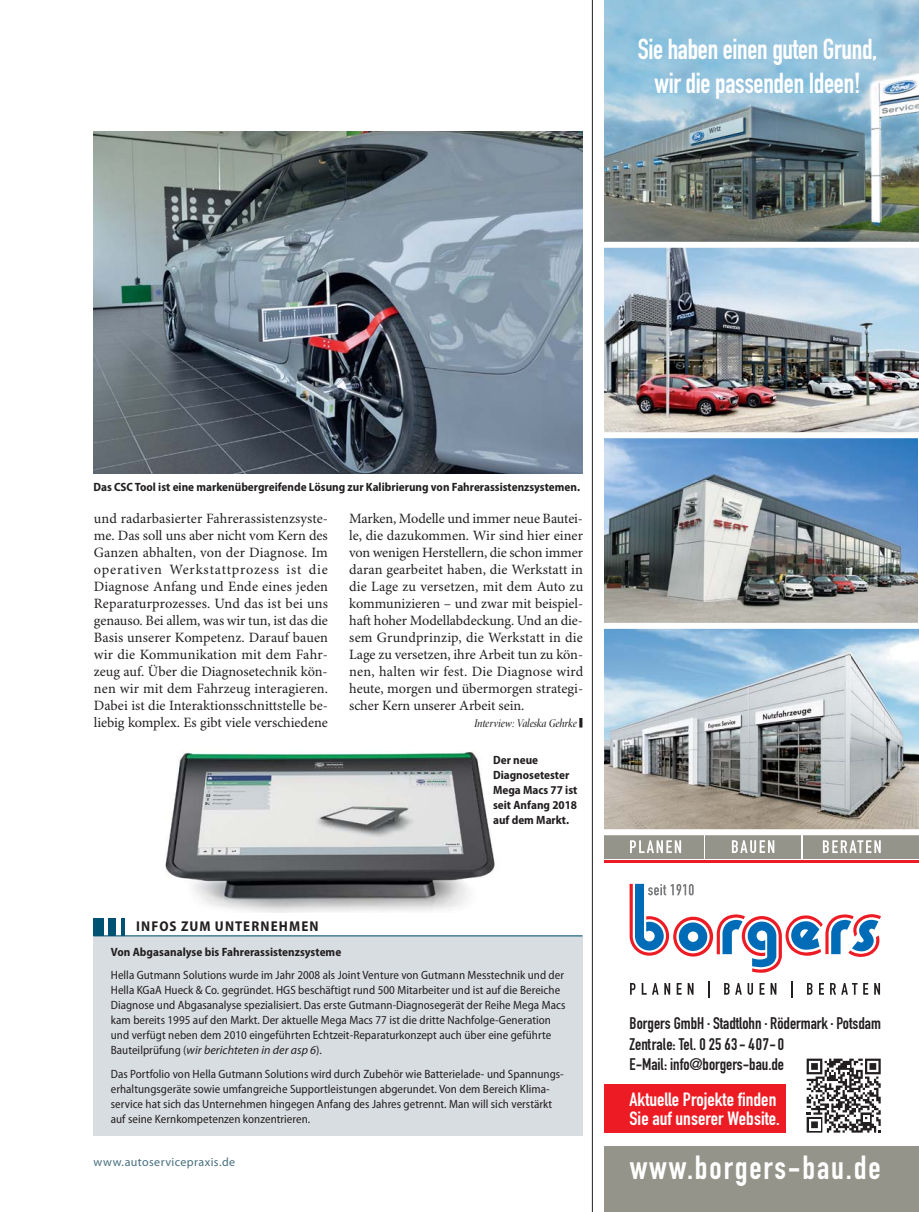
<style>
.page{position:relative;width:919px;height:1212px;background:#fff}
.page>*{position:absolute;margin:0;border:0;box-sizing:border-box;transform-origin:0 0}
.t1{font:33px "DIN Engschrift LT";letter-spacing:.055em;color:#fff}
.t2{font:32.7px "Minion Pro";color:#231f20;scale:.33 1}
.t3{font:28.5px/34.5px "DIN Engschrift LT";letter-spacing:-.01em;color:#fff;text-align:center;scale:.95 1}
.t4{font:18.9px/19.4px "DIN Engschrift LT";color:#fff;scale:1.05 1}
.t5{font:16.65px/20.1px "DIN Engschrift LT";color:#231f20}
.t6{font:14.25px/17px "Minion Pro";letter-spacing:-.005em;color:#231f20;text-align:justify}
.t7{font:700 semi-condensed 14.25px "Myriad Pro";letter-spacing:.075em;color:#231f20}
.t8{font:semi-condensed 12px/15px "Myriad Pro";letter-spacing:.005em;color:#231f20}
.t9{font:700 semi-condensed 12px/15px "Myriad Pro";color:#231f20}
.t10{font:12px "Myriad Pro";letter-spacing:.035em;color:#476e7f}
.t11{font:12px "Minion Pro Medium Cn It Disp";letter-spacing:-.01em;color:#231f20}
.s1{font-style:italic;font-stretch:normal}
</style>
<div class="page">
<div style="left:94px;top:935px;width:488px;height:201px;background:#d8dde1"></div>
<div style="left:94px;top:918px;width:10px;height:17px;background:#005273"></div>
<div style="left:109px;top:918px;width:7px;height:17px;background:#005273"></div>
<hr style="left:121px;top:918px;width:4px;height:17px;background:#005273">
<hr style="left:94px;top:935px;width:488px;height:1px;background:#005273">
<hr style="left:592px;top:0;width:1px;height:1212px;background:#231f20">
<img style="left:165px;top:751px;width:330px;height:161px">
<img style="left:94px;top:132px;width:489px;height:342px">
<img style="left:604px;top:0;width:314px;height:242px">
<img style="left:604px;top:248px;width:314px;height:581px">
<div style="left:604px;top:835px;width:99px;height:23px;background:#94948a"></div>
<div style="left:705px;top:835px;width:95px;height:23px;background:#94948a"></div>
<div style="left:802px;top:835px;width:116px;height:23px;background:#94948a"></div>
<svg style="left:630px;top:840px;width:51px;height:13px"></svg>
<svg style="left:731px;top:840px;width:43px;height:13px"></svg>
<svg style="left:822px;top:840px;width:58px;height:13px"></svg>
<hr style="left:604px;top:860px;width:314px;height:2px;background:#ed1c24">
<div style="left:604px;top:1146px;width:314px;height:66px;background:#94948a"></div>
<svg style="left:807px;top:983px;width:5px;height:12px"></svg>
<svg style="left:819px;top:983px;width:5px;height:12px"></svg>
<svg style="left:830px;top:983px;width:27px;height:12px"></svg>
<svg style="left:863px;top:983px;width:5px;height:12px"></svg>
<svg style="left:874px;top:983px;width:6px;height:12px"></svg>
<svg style="left:791px;top:981px;width:1px;height:16px"></svg>
<svg style="left:630px;top:983px;width:5px;height:12px"></svg>
<svg style="left:641px;top:983px;width:5px;height:12px"></svg>
<svg style="left:652px;top:983px;width:6px;height:12px"></svg>
<svg style="left:664px;top:983px;width:6px;height:12px"></svg>
<svg style="left:676px;top:983px;width:5px;height:12px"></svg>
<svg style="left:687px;top:983px;width:6px;height:12px"></svg>
<svg style="left:708px;top:981px;width:1px;height:16px"></svg>
<svg style="left:724px;top:983px;width:5px;height:12px"></svg>
<svg style="left:735px;top:983px;width:6px;height:12px"></svg>
<svg style="left:747px;top:983px;width:6px;height:12px"></svg>
<svg style="left:759px;top:983px;width:5px;height:12px"></svg>
<svg style="left:770px;top:983px;width:6px;height:12px"></svg>
<svg style="left:629px;top:884px;width:251px;height:89px"></svg>
<svg style="left:806px;top:1058px;width:75px;height:75px"></svg>
<svg style="left:806px;top:1058px;width:74px;height:74px"></svg>
<div style="left:604px;top:1084px;width:181px;height:48px;background:#ed1c24"></div>
<div style="left:604px;top:432px;width:314px;height:6px;background:#fff"></div>
<div style="left:604px;top:623px;width:314px;height:6px;background:#fff"></div>
<h3 class="t3" style="left:637px;top:35px;width:254px">Sie haben einen guten Grund, wir die passenden Ideen!</h3>
<p class="t9" style="left:94px;top:480px;width:488px">Das CSC Tool ist eine markenübergreifende Lösung zur Kalibrierung von Fahrerassistenzsystemen.</p>
<p class="t6" style="left:94px;top:511px;width:236px">und radarbasierter Fahrerassistenzsyste&shy;me. Das soll uns aber nicht vom Kern des Ganzen abhalten, von der Diagnose. Im operativen Werkstattprozess ist die Diagnose Anfang und Ende eines jeden Reparaturprozesses. Und das ist bei uns genauso. Bei allem, was wir tun, ist das die Basis unserer Kompetenz. Darauf bauen wir die Kommunikation mit dem Fahr&shy;zeug auf. Über die Diagnosetechnik kön&shy;nen wir mit dem Fahrzeug interagieren.<br>Dabei ist die Interaktionsschnittstelle be&shy;liebig komplex. Es gibt viele verschiedene</p>
<p class="t6" style="left:349px;top:511px;width:236px">Marken, Modelle und immer neue Bautei&shy;le, die dazukommen. Wir sind hier einer von wenigen Herstellern, die schon immer daran gearbeitet haben, die Werkstatt in die Lage zu versetzen, mit dem Auto zu kommunizieren – und zwar mit beispiel&shy;haft hoher Modellabdeckung. Und an die&shy;sem Grundprinzip, die Werkstatt in die Lage zu versetzen, ihre Arbeit tun zu kön&shy;nen, halten wir fest. Die Diagnose wird heute, morgen und übermorgen strategi&shy;scher Kern unserer Arbeit sein.</p>
<p class="t11" style="left:474px;top:716px;width:104px">Interview: Valeska Gehrke</p>
<h2 class="t2" style="left:578px;top:708px;width:15px">■</h2>
<p class="t9" style="left:493px;top:753px;width:86px">Der neue<br>Diagnose tester<br>Mega Macs 77 ist seit Anfang 2018 auf dem Markt.</p>
<p class="t7" style="left:136px;top:920px;width:184px">INFOS ZUM UNTERNEHMEN</p>
<p class="t9" style="left:111px;top:945px;width:232px">Von Abgasanalyse bis Fahrerassistenzsysteme</p>
<p class="t8" style="left:111px;top:969px;width:456px">Hella Gutmann Solutions wurde im Jahr 2008 als Joint Venture von Gutmann Messtechnik und der Hella KGaA Hueck &amp; Co. gegründet. HGS beschäftigt rund 500 Mitarbeiter und ist auf die Bereiche Diagnose und Abgasanalyse spezialisiert. Das erste Gutmann-Diagnosegerät der Reihe Mega Macs kam bereits 1995 auf den Markt. Der aktuelle Mega Macs 77 ist die dritte Nachfolge-Generation und verfügt neben dem 2010 eingeführten Echtzeit-Reparaturkonzept auch über eine geführte Bauteilprüfung (<span class="s1">wir berichteten in der asp 6</span>).</p>
<p class="t8" style="left:111px;top:1068px;width:454px">Das Portfolio von Hella Gutmann Solutions wird durch Zubehör wie Batterielade- und Spannungs&shy;erhaltungsgeräte sowie umfangreiche Supportleistungen abgerundet. Von dem Bereich Klima&shy;service hat sich das Unternehmen hingegen Anfang des Jahres getrennt. Man will sich verstärkt auf seine Kernkompetenzen konzentrieren.</p>
<p class="t10" style="left:94px;top:1154px;width:143px">www.autoservicepraxis.de</p>
<p class="t5" style="left:629px;top:1015px;width:253px">Borgers GmbH · Stadtlohn · Rödermark · Potsdam<br>Zentrale: Tel. 0 25 63 - 407 - 0<br>E-Mail: info@borgers-bau.de</p>
<h3 class="t4" style="left:629px;top:1092px;width:145px">Aktuelle Projekte finden<br>Sie auf unserer Website.</h3>
<h1 class="t1" style="left:629px;top:1156px;width:252px">www.borgers-bau.de</h1>
</div>
